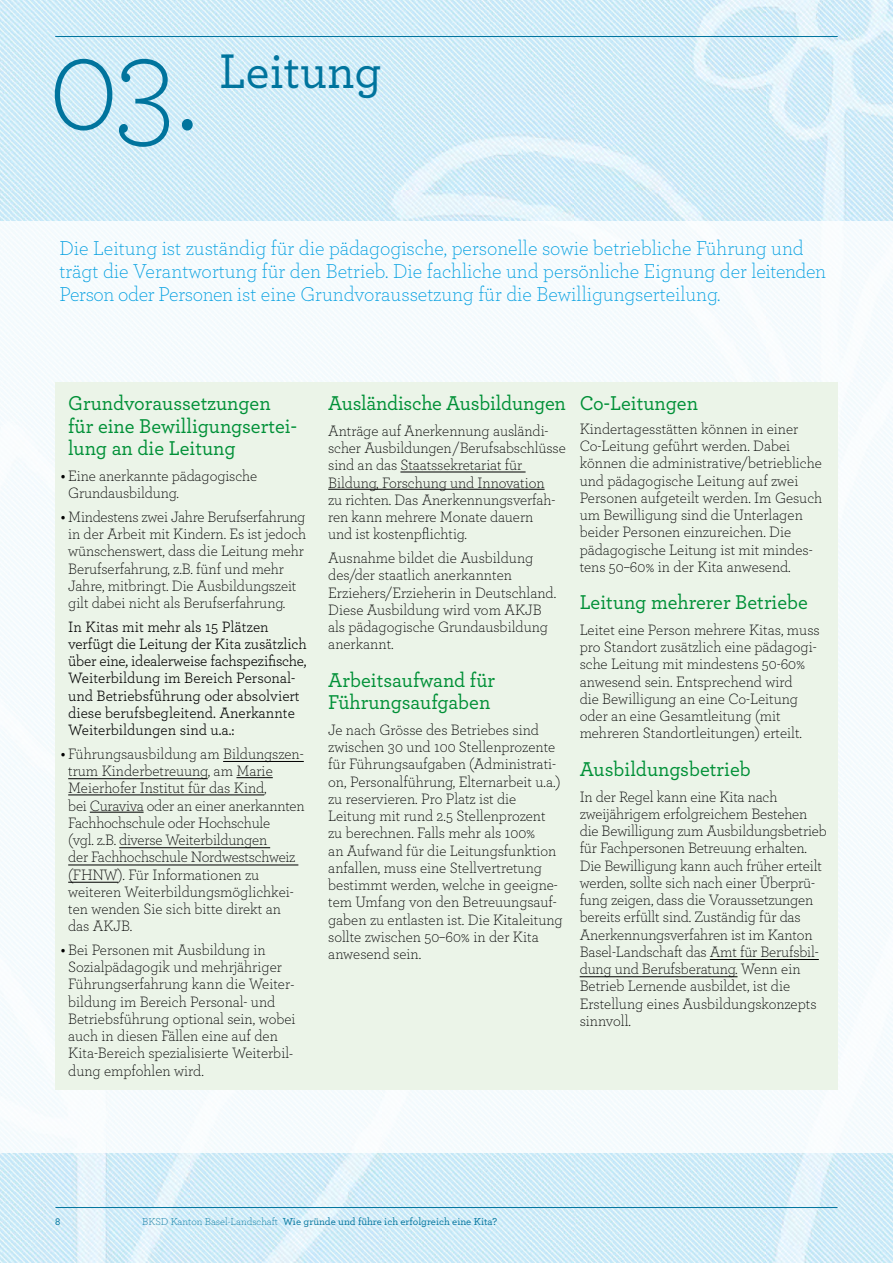
<style>
.page{position:relative;width:893px;height:1263px;background:#fff}
.page>*{position:absolute;margin:0;border:0;box-sizing:border-box;transform-origin:0 0}
.t1{font:300 139.2px "Archer";color:#00749d;scale:.96 1}
.t2{font:500 51px "Archer";color:#00749d;scale:.96 1}
.t3{font:300 21px/23.2px "Archer";color:#009ee0;scale:.96 1}
.t4{font:500 21px/22.5px "Archer";color:#009037;scale:.96 1}
.t5{font:300 15.75px/17.2px "Archer";letter-spacing:-.005em;color:#000;scale:.96 1}
.t6{font:15.75px/17.2px "Archer";color:#000;scale:.96 1}
.t7{font:500 10.5px "Archer";color:#00749d}
.s1{font-weight:600}
.s2{font-weight:300}
</style>
<div class="page">
<img style="left:0;top:0;width:893px;height:1263px">
<div style="left:0;top:221px;width:893px;height:931px;background:#f6fbfd"></div>
<div style="left:55px;top:383px;width:782px;height:707px;background:#ebf4e8"></div>
<hr style="left:223px;top:761px;width:81px;height:1px;background:#000">
<hr style="left:68px;top:778px;width:140px;height:1px;background:#000">
<hr style="left:236px;top:777px;width:37px;height:1px;background:#000">
<hr style="left:68px;top:794px;width:196px;height:1px;background:#000">
<hr style="left:90px;top:812px;width:54px;height:1px;background:#000">
<hr style="left:119px;top:847px;width:151px;height:1px;background:#000">
<hr style="left:68px;top:865px;width:230px;height:1px;background:#000">
<hr style="left:68px;top:882px;width:50px;height:1px;background:#000">
<hr style="left:400px;top:472px;width:126px;height:1px;background:#000">
<hr style="left:328px;top:489px;width:217px;height:1px;background:#000">
<hr style="left:710px;top:959px;width:109px;height:1px;background:#000">
<hr style="left:580px;top:976px;width:157px;height:1px;background:#000">
<hr style="left:55px;top:1207px;width:782px;height:1px;background:#00749d">
<hr style="left:55px;top:36px;width:783px;height:1px;background:#00749d">
<h1 class="t1" style="left:48px;top:-8px;width:158px">03.</h1>
<h2 class="t2" style="left:219px;top:34px;width:171px">Leitung</h2>
<p class="t3" style="left:59px;top:235px;width:800px">Die Leitung ist zuständig für die pädagogische, personelle sowie betriebliche Führung und trägt die Verantwortung für den Betrieb. Die fachliche und persönliche Eignung der leitenden<br>Person oder Personen ist eine Grundvoraussetzung für die Bewilligungserteilung.</p>
<h3 class="t4" style="left:68px;top:391px;width:240px">Grundvoraussetzungen für eine Bewilligungsertei&shy;lung an die Leitung</h3>
<p class="t5" style="left:68px;top:466px;width:198px;text-indent:-7px"><span class="s1">•</span> Eine anerkannte pädagogische<br>Grundausbildung.</p>
<p class="t5" style="left:68px;top:507px;width:249px;text-indent:-7px"><span class="s1">•</span> Mindestens zwei Jahre Berufserfahrung in der Arbeit mit Kindern. Es ist jedoch wünschenswert, dass die Leitung mehr Berufserfahrung, z.B. fünf und mehr Jahre, mitbringt. Die Ausbildungszeit gilt dabei nicht als Berufserfahrung.</p>
<p class="t6" style="left:68px;top:617px;width:250px">In Kitas mit mehr als 15 Plätzen verfügt die Leitung der Kita zusätzlich über eine, idealerweise fachspezifische, Weiterbildung im Bereich Personal&shy;und Betriebsführung oder absolviert diese berufsbegleitend. Anerkannte Weiterbildungen sind u.a.:</p>
<p class="t5" style="left:68px;top:744px;width:248px;text-indent:-7px"><span class="s1">•</span> Führungsausbildung am Bildungszen&shy;trum Kinderbetreuung, am Marie Meierhofer Institut für das Kind,<br>bei Curaviva oder an einer anerkannten Fachhochschule oder Hochschule<br>(vgl. z.B. diverse Weiterbildungen<br>der Fachhochschule Nordwestschweiz (FHNW). Für Informationen zu weiteren Weiterbildungsmöglichkei&shy;ten wenden Sie sich bitte direkt an das AKJB.</p>
<p class="t5" style="left:68px;top:940px;width:238px;text-indent:-7px"><span class="s1">•</span> Bei Personen mit Ausbildung in Sozialpädagogik und mehrjähriger Führungserfahrung kann die Weiter&shy;bildung im Bereich Personal- und Betriebsführung optional sein, wobei auch in diesen Fällen eine auf den Kita-Bereich spezialisierte Weiterbil&shy;dung empfohlen wird.</p>
<h3 class="t4" style="left:328px;top:391px;width:249px">Ausländische Ausbildungen</h3>
<p class="t5" style="left:328px;top:421px;width:249px">Anträge auf Anerkennung ausländi&shy;scher Ausbildungen/Berufsabschlüsse sind an das Staatssekretariat für Bildung, Forschung und Innovation<br>zu richten. Das Anerkennungsverfah&shy;ren kann mehrere Monate dauern<br>und ist kostenpflichtig.</p>
<p class="t5" style="left:328px;top:549px;width:239px">Ausnahme bildet die Ausbildung des/der staatlich anerkannten<br>Erziehers/Erzieherin in Deutschland.<br>Diese Ausbildung wird vom AKJB als pädagogische Grundausbildung anerkannt.</p>
<h3 class="t4" style="left:328px;top:667px;width:175px">Arbeitsaufwand für<br>Führungsaufgaben</h3>
<p class="t5" style="left:328px;top:720px;width:246px">Je nach Grösse des Betriebes sind zwischen 30 und 100 Stellenprozente für Führungsaufgaben (Administrati&shy;on, Personalführung, Elternarbeit u.a.) zu reservieren. Pro Platz ist die Leitung mit rund 2.5 Stellenprozent zu berechnen. Falls mehr als 100%<br>an Aufwand für die Leitungsfunktion anfallen, muss eine Stellvertretung bestimmt werden, welche in geeigne&shy;tem Umfang von den Betreuungsauf&shy;gaben zu entlasten ist. Die Kitaleitung sollte zwischen 50–60% in der Kita anwesend sein.</p>
<h3 class="t4" style="left:580px;top:391px;width:125px">Co-Leitungen</h3>
<p class="t5" style="left:580px;top:419px;width:254px">Kindertagesstätten können in einer Co-Leitung geführt werden. Dabei können die administrative/betriebliche und pädagogische Leitung auf zwei Personen aufgeteilt werden. Im Gesuch um Bewilligung sind die Unterlagen beider Personen einzureichen. Die pädagogische Leitung ist mit mindes&shy;tens 50–60% in der Kita anwesend.</p>
<h3 class="t4" style="left:580px;top:590px;width:239px">Leitung mehrerer Betriebe</h3>
<p class="t5" style="left:580px;top:620px;width:252px">Leitet eine Person mehrere Kitas, muss pro Standort zusätzlich eine pädagogi&shy;sche Leitung mit mindestens 50-60% anwesend sein. Entsprechend wird<br>die Bewilligung an eine Co-Leitung oder an eine Gesamtleitung (mit mehreren Standortleitungen) erteilt.</p>
<h3 class="t4" style="left:580px;top:756px;width:180px">Ausbildungsbetrieb</h3>
<p class="t5" style="left:580px;top:787px;width:259px">In der Regel kann eine Kita nach zweijährigem erfolgreichem Bestehen die Bewilligung zum Ausbildungsbetrieb für Fachpersonen Betreuung erhalten.<br>Die Bewilligung kann auch früher erteilt werden, sollte sich nach einer Überprü&shy;fung zeigen, dass die Voraussetzungen bereits erfüllt sind. Zuständig für das Anerkennungsverfahren ist im Kanton Basel-Landschaft das Amt für Berufsbil&shy;dung und Berufsberatung. Wenn ein Betrieb Lernende ausbildet, ist die Erstellung eines Ausbildungskonzepts sinnvoll.</p>
<p class="t7" style="left:55px;top:1213px;width:7px">8</p>
<p class="t7" style="left:142px;top:1213px;width:356px"><span class="s2">BKSD Kanton Basel-Landschaft</span> Wie gründe und führe ich erfolgreich eine Kita?</p>
</div>
